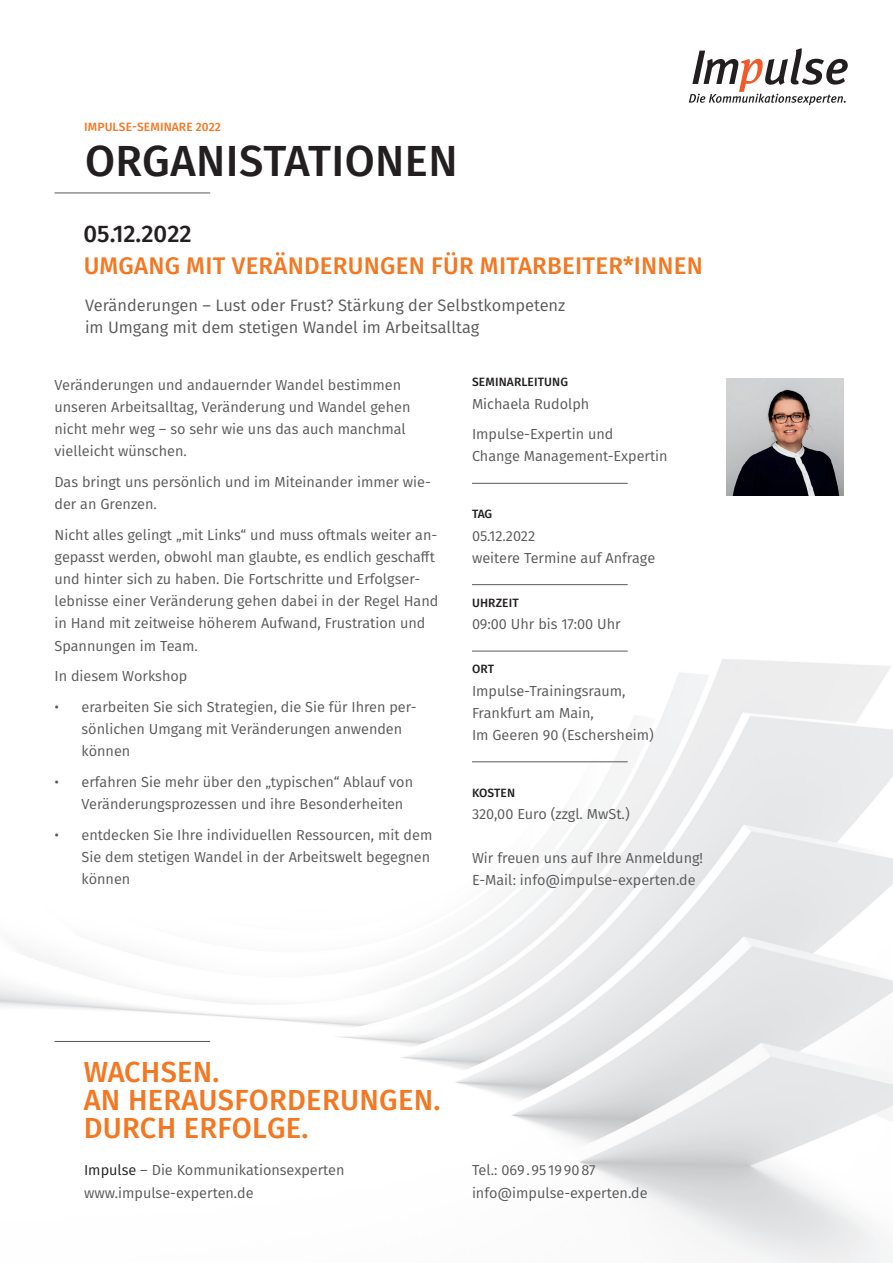
<style>
.page{position:relative;width:893px;height:1263px;background:#fff}
.page>*{position:absolute;margin:0;border:0;box-sizing:border-box;transform-origin:0 0}
.t1{font:500 43.5px "Fira Sans";letter-spacing:.01em;color:#231f20}
.t2{font:500 29.1px/27.8px "Fira Sans";letter-spacing:.01em;color:#f47721}
.t3{font:500 24px "Fira Sans";letter-spacing:.01em;color:#f47721}
.t4{font:500 24px "Fira Sans";color:#231f20}
.t5{font:16.5px/22.2px "Fira Sans";color:#57585a}
.t6{font:14.55px/22.2px "Fira Sans";color:#57585a}
.t7{font:500 12px "Fira Sans";letter-spacing:.01em;color:#231f20}
.t8{font:500 12px "Fira Sans";letter-spacing:.01em;color:#f47721}
.s1{color:#231f20}
</style>
<div class="page">
<svg style="left:689px;top:48px;width:159px;height:57px"></svg>
<hr style="left:54px;top:1041px;width:156px;height:1px;background:#57585a">
<hr style="left:54px;top:193px;width:156px;height:1px;background:#57585a">
<hr style="left:472px;top:483px;width:156px;height:1px;background:#57585a">
<hr style="left:472px;top:584px;width:156px;height:1px;background:#57585a">
<hr style="left:472px;top:651px;width:156px;height:1px;background:#57585a">
<hr style="left:472px;top:761px;width:156px;height:1px;background:#57585a">
<img style="left:726px;top:378px;width:118px;height:118px">
<p class="t8" style="left:84px;top:118px;width:138px">IMPULSE-SEMINARE 2022</p>
<h1 class="t1" style="left:85px;top:130px;width:374px">ORGANISTATIONEN</h1>
<h3 class="t4" style="left:84px;top:217px;width:110px">05.12.2022</h3>
<h3 class="t3" style="left:84px;top:249px;width:621px">UMGANG MIT VERÄNDERUNGEN FÜR MITARBEITER*INNEN</h3>
<p class="t5" style="left:85px;top:294px;width:482px">Veränderungen – Lust oder Frust? Stärkung der Selbstkompetenz im Umgang mit dem stetigen Wandel im Arbeitsalltag</p>
<p class="t6" style="left:54px;top:373px;width:357px">Veränderungen und andauernder Wandel bestimmen unseren Arbeitsalltag, Veränderung und Wandel gehen nicht mehr weg – so sehr wie uns das auch manchmal vielleicht wünschen.</p>
<p class="t6" style="left:54px;top:470px;width:378px">Das bringt uns persönlich und im Miteinander immer wie&shy;der an Grenzen.</p>
<p class="t6" style="left:54px;top:523px;width:385px">Nicht alles gelingt „mit Links“ und muss oftmals weiter an&shy;gepasst werden, obwohl man glaubte, es endlich geschafft und hinter sich zu haben. Die Fortschritte und Erfolgser&shy;lebnisse einer Veränderung gehen dabei in der Regel Hand in Hand mit zeitweise höherem Aufwand, Frustration und Spannungen im Team.</p>
<p class="t6" style="left:54px;top:665px;width:134px">In diesem Workshop</p>
<p class="t6" style="left:81px;top:695px;width:337px;text-indent:-27px">• erarbeiten Sie sich Strategien, die Sie für Ihren per&shy;sönlichen Umgang mit Veränderungen anwenden können</p>
<p class="t6" style="left:81px;top:770px;width:333px;text-indent:-27px">• erfahren Sie mehr über den „typischen“ Ablauf von<br>Veränderungsprozessen und ihre Besonderheiten</p>
<p class="t6" style="left:81px;top:823px;width:352px;text-indent:-27px">• entdecken Sie Ihre individuellen Ressourcen, mit dem<br>Sie dem stetigen Wandel in der Arbeitswelt begegnen können</p>
<p class="t7" style="left:472px;top:374px;width:98px">SEMINARLEITUNG</p>
<p class="t6" style="left:472px;top:388px;width:143px;line-height:30.6px">Michaela Rudolph<br>Impulse-Expertin und</p>
<p class="t6" style="left:472px;top:445px;width:197px">Change Management-Expertin</p>
<p class="t7" style="left:472px;top:506px;width:22px">TAG</p>
<p class="t6" style="left:472px;top:524px;width:185px">05.12.2022<br>weitere Termine auf Anfrage</p>
<p class="t7" style="left:472px;top:594px;width:48px">UHRZEIT</p>
<p class="t6" style="left:472px;top:613px;width:150px">09:00 Uhr bis 17:00 Uhr</p>
<p class="t7" style="left:472px;top:661px;width:24px">ORT</p>
<p class="t6" style="left:472px;top:679px;width:183px">Impulse-Trainingsraum,<br>Frankfurt am Main,<br>Im Geeren 90 (Eschersheim)</p>
<p class="t7" style="left:472px;top:784px;width:45px">KOSTEN</p>
<p class="t6" style="left:472px;top:802px;width:159px">320,00 Euro (zzgl. MwSt.)</p>
<p class="t6" style="left:472px;top:847px;width:233px">Wir freuen uns auf Ihre Anmeldung!<br>E-Mail: info@impulse-experten.de</p>
<h2 class="t2" style="left:84px;top:1058px;width:358px">WACHSEN.<br>AN HERAUSFORDERUNGEN.<br>DURCH ERFOLGE.</h2>
<p class="t6" style="left:84px;top:1159px;width:262px"><span class="s1">Impulse</span> – Die Kommunikationsexperten www.impulse-experten.de</p>
<p class="t6" style="left:472px;top:1159px;width:177px">Tel.: 069.95 199087 info@impulse-experten.de</p>
</div>
